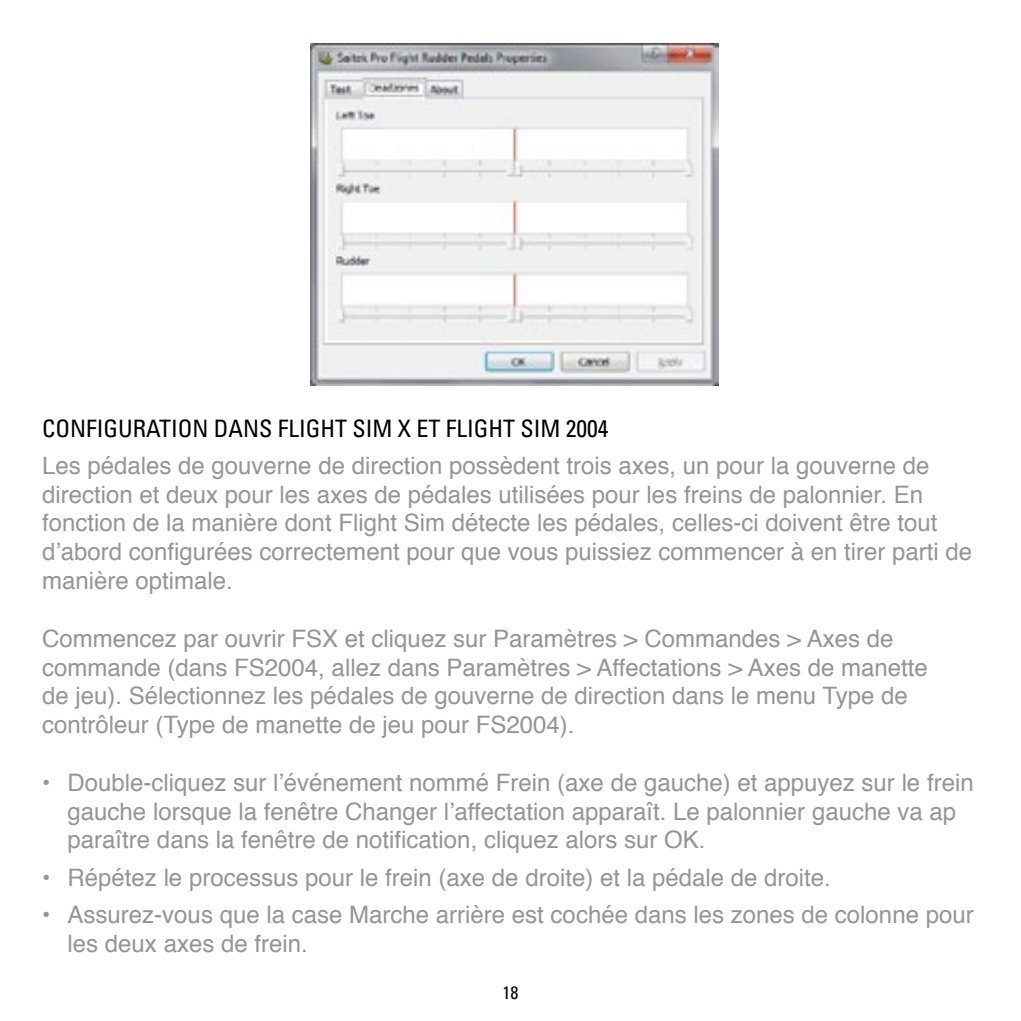
<style>
.page{position:relative;width:1021px;height:1021px;background:#fff}
.page>*{position:absolute;margin:0;border:0;box-sizing:border-box;transform-origin:0 0}
.t1{font:24px/28.8px "Helvetica";color:#939598}
.t2{font:condensed 24px "Univers";color:#000}
.t3{font:condensed 18px "Univers";color:#000}
</style>
<div class="page">
<img style="left:310px;top:43px;width:408px;height:342px">
<p class="t2" style="left:42px;top:413px;width:248px">CONFIGURATION DANS FLIGH</p>
<p class="t2" style="left:335px;top:413px;width:123px">T SIM X ET FLIGH</p>
<p class="t2" style="left:503px;top:413px;width:107px">T SIM 2004</p>
<p class="t1" style="left:42px;top:452px;width:931px">Les pédales de gouverne de direction possèdent trois axes, un pour la gouverne de direction et deux pour les axes de pédales utilisées pour les freins de palonnier. En fonction de la manière dont Flight Sim détecte les pédales, celles-ci doivent être tout d’abord configurées correctement pour que vous puissiez commencer à en tirer parti de manière optimale.</p>
<p class="t1" style="left:42px;top:625px;width:887px">Commencez par ouvrir FSX et cliquez sur Paramètres &gt; Commandes &gt; Axes de commande (dans FS2004, allez dans Paramètres &gt; Affectations &gt; Axes de manette de jeu). Sélectionnez les pédales de gouverne de direction dans le menu Type de contrôleur (Type de manette de jeu pour FS2004).</p>
<p class="t1" style="left:68px;top:769px;width:907px;text-indent:-26px">• Double-cliquez sur l’événement nommé Frein (axe de gauche) et appuyez sur le frein gauche lorsque la fenêtre Changer l’affectation apparaît. Le palonnier gauche va ap paraître dans la fenêtre de notification, cliquez alors sur OK.</p>
<p class="t1" style="left:42px;top:864px;width:790px">• Répétez le processus pour le frein (axe de droite) et la pédale de droite.</p>
<p class="t1" style="left:68px;top:901px;width:907px;text-indent:-26px">• Assurez-vous que la case Marche arrière est cochée dans les zones de colonne pour les deux axes de frein.</p>
<p class="t3" style="left:502px;top:980px;width:17px">18</p>
</div>
